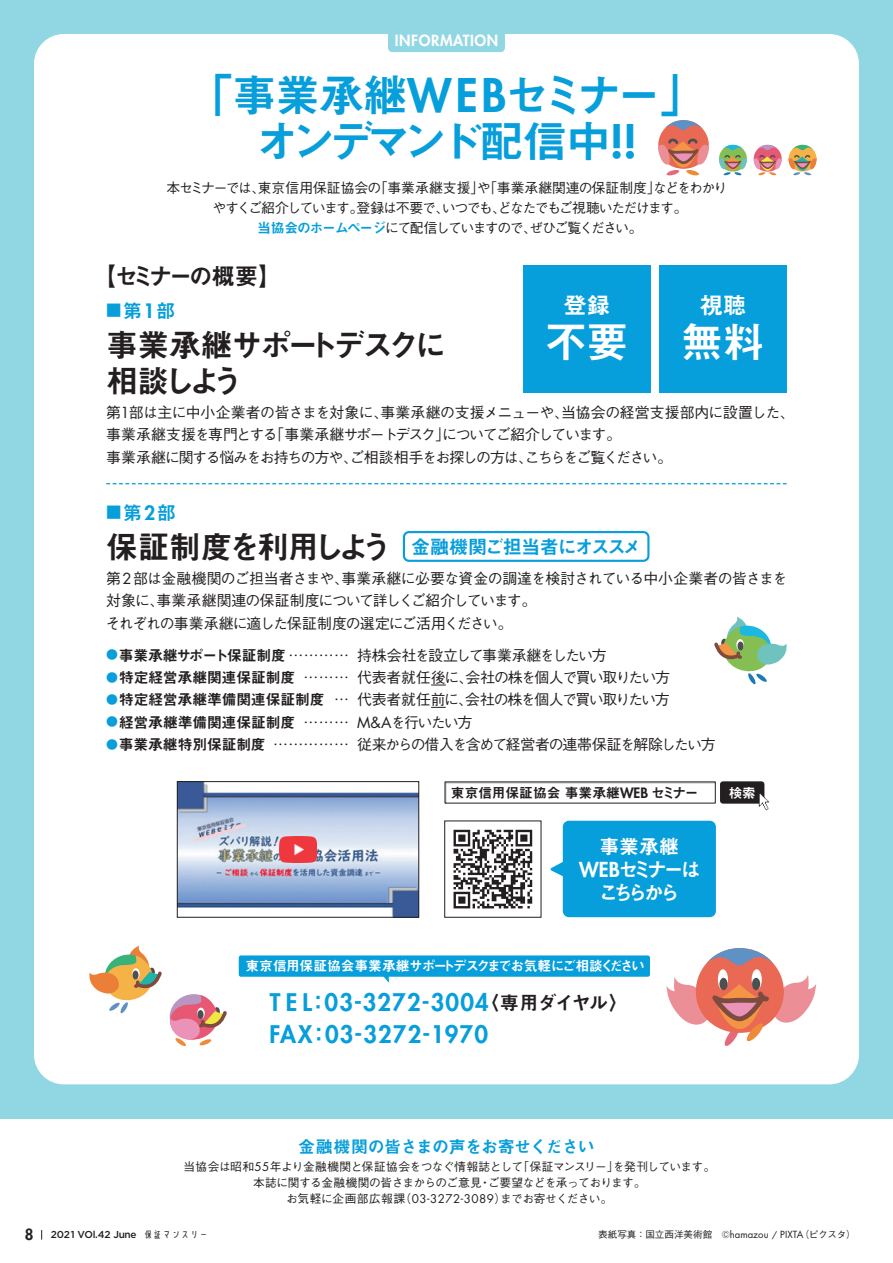
<style>
.page{position:relative;width:893px;height:1263px;background:#fff}
.page>*{position:absolute;margin:0;border:0;box-sizing:border-box;transform-origin:0 0}
.t1{font:44.7px/46.8px "Midashi Go Pr 5 MB31";letter-spacing:-.13em;color:#069edb;text-align:center}
.t2{font:42.45px "Midashi Go Pr 5 MB31";color:#fff}
.t3{font:31.95px/36.2px "Midashi Go Pr 5 MB31";letter-spacing:-.15em;color:#231f20}
.t4{font:800 23.55px/32px "Futura Std";letter-spacing:.05em;color:#069edb}
.t5{font:23.4px "Midashi Go Pr 5 MB31";letter-spacing:-.145em;color:#231f20}
.t6{font:23.4px "Midashi Go Pr 5 MB31";color:#fff}
.t7{font:19.95px/23px "Midashi Go Pr 5 MB31";letter-spacing:-.185em;color:#fff;text-align:center}
.t8{font:19.2px "Midashi Go Pr 5 MB31";letter-spacing:-.05em;color:#069edb}
.t9{font:16.95px "Midashi Go Pr 5 MB31";letter-spacing:-.04em;color:#069edb}
.t10{font:800 15px "Futura Std";letter-spacing:.04em;color:#fff}
.t11{font:500 14.85px/22.4px "Gothic BBB Pr 5";letter-spacing:-.065em;color:#231f20}
.t12{font:500 14.85px "Gothic BBB Pr 5";letter-spacing:-.085em;color:#231f20}
.t13{font:500 14.85px "Gothic BBB Pr 5";letter-spacing:-.09em;color:#231f20}
.t14{font:500 14.85px "Gothic BBB Pr 5";letter-spacing:-.095em;color:#231f20}
.t15{font:14.85px "Midashi Go Pr 5 MB31";letter-spacing:-.015em;color:#231f20}
.t16{font:500 13.8px/20.2px "Gothic BBB Pr 5";letter-spacing:-.095em;color:#231f20;text-align:center}
.t17{font:13.8px "Midashi Go Pr 5 MB31";letter-spacing:-.045em;color:#fff}
.t18{font:13.8px "Midashi Go Pr 5 MB31";color:#231f20}
.t19{font:13.5px "Midashi Go Pr 5 MB31";color:#fff}
.t20{font:500 11.7px/15.9px "Gothic BBB Pr 5";letter-spacing:-.04em;color:#231f20;text-align:center}
.t21{font:500 10.05px "Gotham";letter-spacing:-.03em;color:#231f20}
.t22{font:500 9.6px "Gothic BBB Pr 5";letter-spacing:-.005em;color:#231f20}
.s1{font-family:"Futura Std";font-weight:800;font-size:45.15px}
.s2{font-family:"Midashi Go Pr 5 MB31";font-weight:400;color:#069edb}
.s3{font-size:15.3px}
.s4{font-family:"Futura Std";font-weight:800;font-size:19.35px}
.s5{font-family:"Futura Std";font-weight:400}
.s6{font-size:31.95px;color:#231f20}
.s7{font-family:"Midashi Go Pr 5 MB31";font-weight:400;font-size:11.85px;color:#069edb}
.s8{font-family:"Midashi Go Pr 5 MB31";font-weight:400}
.s9{font-size:11.85px;color:#069edb}
.s10{font-family:"Gothic BBB Pr 5";font-weight:500}
.s11{font-family:"Futura Std"}
.s12{font-family:"Futura Std";font-weight:800;font-size:13.95px}
.s13{font-family:"Futura Std";font-weight:800;font-size:20.1px}
.s14{font-family:"Midashi Go Pr 5 MB31";font-weight:400;font-size:23.4px}
.s15{font-family:"Midashi Go Pr 5 MB31";font-weight:400;font-size:19.2px;color:#231f20}
.s16{font-family:"Futura Std";font-weight:400;font-size:8.4px}
.s17{font-family:"Futura Std";font-weight:800;font-size:15px}
.s18{font-family:"F1 Clip";font-size:9.15px}
</style>
<div class="page">
<div style="left:0;top:0;width:893px;height:1118px;background:#91d6e3"></div>
<div style="left:34px;top:34px;width:825px;height:1050px;background:#fff;border-radius:30px"></div>
<div style="left:388px;top:34px;width:117px;height:18px;background:#91d6e3"></div>
<svg style="left:384px;top:977px;width:5px;height:5px"></svg>
<div style="left:239px;top:955px;width:411px;height:22px;background:#069edb;border-radius:2px"></div>
<svg style="left:446px;top:783px;width:268px;height:18px"></svg>
<div style="left:720px;top:782px;width:44px;height:21px;background:#231f20;border-radius:2px"></div>
<div style="left:720px;top:781px;width:44px;height:22px;border:1px solid #231f20;border-radius:2px"></div>
<svg style="left:759px;top:792px;width:10px;height:18px"></svg>
<div style="left:659px;top:265px;width:128px;height:127px;background:#069edb"></div>
<div style="left:523px;top:265px;width:128px;height:127px;background:#069edb"></div>
<svg style="left:431px;top:685px;width:15px;height:1px"></svg>
<svg style="left:431px;top:707px;width:15px;height:1px"></svg>
<div style="left:403px;top:531px;width:246px;height:31px;border:2px solid #069edb;border-radius:5px"></div>
<svg style="left:106px;top:483px;width:681px;height:1px"></svg>
<div style="left:563px;top:821px;width:153px;height:96px;background:#069edb;border-radius:6px"></div>
<svg style="left:550px;top:859px;width:13px;height:20px"></svg>
<img style="left:179px;top:783px;width:238px;height:132px">
<div style="left:177px;top:781px;width:242px;height:136px;border:1px solid #231f20"></div>
<div style="left:696px;top:948px;width:88px;height:85px;background:#ea6955;border-radius:50%"></div>
<div style="left:718px;top:969px;width:10px;height:21px;background:#fff;border-radius:50%"></div>
<svg style="left:752px;top:969px;width:10px;height:21px"></svg>
<svg style="left:666px;top:975px;width:150px;height:71px"></svg>
<svg style="left:707px;top:948px;width:66px;height:18px"></svg>
<svg style="left:714px;top:617px;width:73px;height:68px"></svg>
<svg style="left:89px;top:945px;width:138px;height:102px"></svg>
<img style="left:280px;top:837px;width:36px;height:25px">
<div style="left:658px;top:120px;width:51px;height:49px;background:#ea6955;border-radius:50%"></div>
<svg style="left:664px;top:120px;width:38px;height:10px"></svg>
<svg style="left:658px;top:139px;width:51px;height:37px"></svg>
<svg style="left:718px;top:145px;width:64px;height:31px"></svg>
<svg style="left:788px;top:145px;width:29px;height:31px"></svg>
<svg style="left:453px;top:830px;width:79px;height:78px"></svg>
<p class="t10" style="left:395px;top:30px;width:105px">INFORMATION</p>
<h1 class="t1" style="left:189px;top:68px;width:517px">「事業承継<span class="s1">WEB</span>セミナー」オンデマンド配信中<span class="s1">!!</span></h1>
<p class="t16" style="left:166px;top:176px;width:562px">本セミナーでは、東京信用保証協会の「事業承継支援」や「事業承継関連の保証制度」などをわかりやすくご紹介しています。登録は不要で、いつでも、どなたでもご視聴いただけます。<br><span class="s2">当協会のホームページ</span>にて配信していますので、ぜひご覧ください。</p>
<h3 class="t5" style="left:93px;top:258px;width:190px">【セミナーの概要】</h3>
<h3 class="t6" style="left:564px;top:286px;width:48px">登録</h3>
<h2 class="t2" style="left:545px;top:308px;width:85px">不要</h2>
<h3 class="t6" style="left:700px;top:286px;width:48px">視聴</h3>
<h2 class="t2" style="left:681px;top:308px;width:85px">無料</h2>
<p class="t8" style="left:106px;top:295px;width:70px"><span class="s3">■</span>第<span class="s4">1</span>部</p>
<h3 class="t3" style="left:106px;top:324px;width:342px">事業承継サポートデスクに相談しよう</h3>
<p class="t11" style="left:106px;top:400px;width:690px">第<span class="s5">1</span>部は主に中小企業者の皆さまを対象に、事業承継の支援メニューや、当協会の経営支援部内に設置した、事業承継支援を専門とする「事業承継サポートデスク」についてご紹介しています。<br>事業承継に関する悩みをお持ちの方や、ご相談相手をお探しの方は、こちらをご覧ください。</p>
<p class="t8" style="left:106px;top:497px;width:71px"><span class="s3">■</span>第<span class="s4">2</span>部</p>
<p class="t8" style="left:106px;top:531px;width:537px"><span class="s6">保証制度を利用しよう</span> 金融機関ご担当者にオススメ</p>
<p class="t11" style="left:106px;top:566px;width:683px">第<span class="s5">2</span>部は金融機関のご担当者さまや、事業承継に必要な資金の調達を検討されている中小企業者の皆さまを対象に、事業承継関連の保証制度について詳しくご紹介しています。<br>それぞれの事業承継に適した保証制度の選定にご活用ください。</p>
<p class="t14" style="left:106px;top:643px;width:502px"><span class="s7">●</span><span class="s8">事業承継サポート保証制度</span> ………… 持株会社を設立して事業承継をしたい方</p>
<p class="t12" style="left:106px;top:665px;width:565px"><span class="s7">●</span><span class="s8">特定経営承継関連保証制度</span> ……… 代表者就任後に、会社の株を個人で買い取りたい方</p>
<p class="t12" style="left:106px;top:688px;width:565px"><span class="s7">●</span><span class="s8">特定経営承継準備関連保証制度</span> … 代表者就任前に、会社の株を個人で買い取りたい方</p>
<p class="t15" style="left:106px;top:710px;width:368px"><span class="s9">●</span>経営承継準備関連保証制度 <span class="s10">………</span> <span class="s11">M&amp;A</span><span class="s10">を行いたい方</span></p>
<p class="t13" style="left:106px;top:732px;width:611px"><span class="s7">●</span><span class="s8">事業承継特別保証制度</span> …………… 従来からの借入を含めて経営者の連帯保証を解除したい方</p>
<p class="t18" style="left:451px;top:781px;width:249px">東京信用保証協会事業承継<span class="s12">WEB</span> セミナー</p>
<p class="t19" style="left:729px;top:782px;width:29px">検索</p>
<h3 class="t7" style="left:579px;top:833px;width:123px">事業承継<br><span class="s13">WEB</span>セミナーはこちらから</h3>
<p class="t17" style="left:246px;top:955px;width:401px">東京信用保証協会事業承継サポートデスクまでお気軽にご相談ください</p>
<h3 class="t4" style="left:269px;top:987px;width:360px">T E L<span class="s14">：</span>03-3272-3004<span class="s15">〈専用ダイヤル〉<br></span>FAX<span class="s14">：</span>03-3272-1970</h3>
<p class="t9" style="left:298px;top:1132px;width:298px">金融機関の皆さまの声をお寄せください</p>
<p class="t20" style="left:184px;top:1158px;width:533px">当協会は昭和<span class="s5">55</span>年より金融機関と保証協会をつなぐ情報誌として「保証マンスリー」を発刊しています。本誌に関する金融機関の皆さまからのご意見・ご要望などを承っております。<br>お気軽に企画部広報課（<span class="s5">03-3272-3089</span>）までお寄せください。</p>
<p class="t22" style="left:598px;top:1227px;width:259px">表紙写真：国立西洋美術館 ©<span class="s5">hamazou</span> <span class="s16">/</span> <span class="s5">PIXTA</span>（ピクスタ）</p>
<p class="t21" style="left:25px;top:1229px;width:185px"><span class="s17">8</span> 2021 VOl.42 June <span class="s18">保証マンスリー</span></p>
</div>
